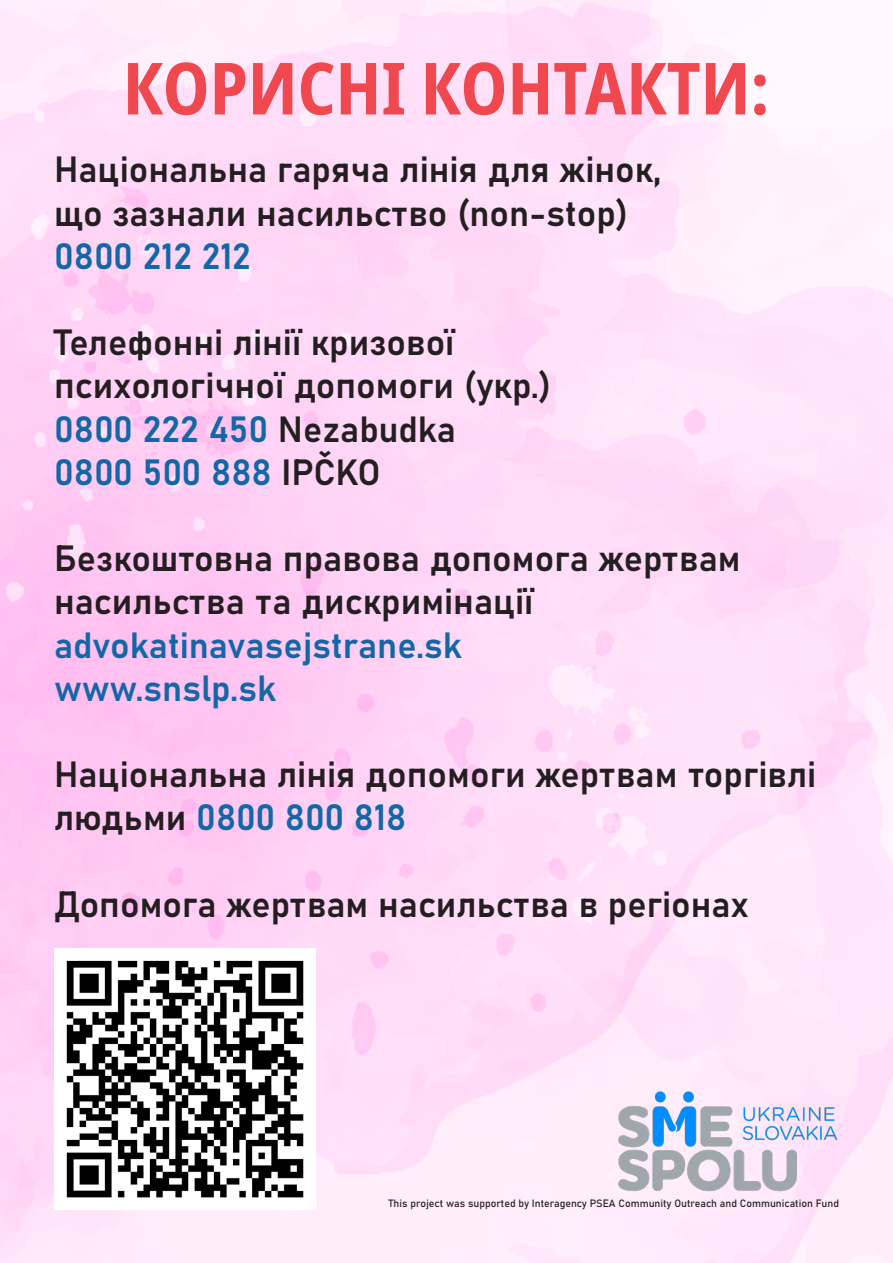
<style>
.page{position:relative;width:893px;height:1263px;background:#fff}
.page>*{position:absolute;margin:0;border:0;box-sizing:border-box;transform-origin:0 0}
.t1{font:700 condensed 72px "Noto Sans";color:#ef484e}
.t2{font:36px/43.2px "Bahnschrift";color:#231f20}
.t3{font:36px "Bahnschrift";color:#1367a7}
.t4{font:10.5px "Bahnschrift";color:#231f20}
.s1{color:#1367a7}
.s2{color:#231f20}
</style>
<div class="page">
<img style="left:613px;top:1085px;width:227px;height:122px">
<img style="left:66px;top:960px;width:238px;height:238px">
<p class="t1" style="left:123px;top:36px;width:648px">КОРИСНІ КОНТАКТИ:</p>
<p class="t2" style="left:54px;top:146px;width:609px">Національна гаряча лінія для жінок, що зазнали насильство (non-stop)<br><span class="s1">0800 212 212</span></p>
<p class="t2" style="left:54px;top:318px;width:499px">Телефонні лінії кризової психологічної допомоги (укр.)</p>
<p class="t3" style="left:54px;top:402px;width:404px">0800 222 450 <span class="s2">Nezabudka</span></p>
<p class="t3" style="left:54px;top:445px;width:328px">0800 500 888 <span class="s2">IPČKO</span></p>
<p class="t2" style="left:54px;top:534px;width:688px">Безкоштовна правова допомога жертвам насильства та дискримінації</p>
<p class="t3" style="left:54px;top:618px;width:409px">advokatinavasejstrane.sk</p>
<p class="t3" style="left:54px;top:661px;width:224px">www.snslp.sk</p>
<p class="t2" style="left:54px;top:750px;width:764px">Національна лінія допомоги жертвам торгівлі людьми <span class="s1">0800 800 818</span></p>
<p class="t2" style="left:54px;top:880px;width:697px">Допомога жертвам насильства в регіонах</p>
<p class="t4" style="left:389px;top:1195px;width:452px">This project was supported by Interagency PSEA Community Outreach and Communication Fund</p>
</div>
